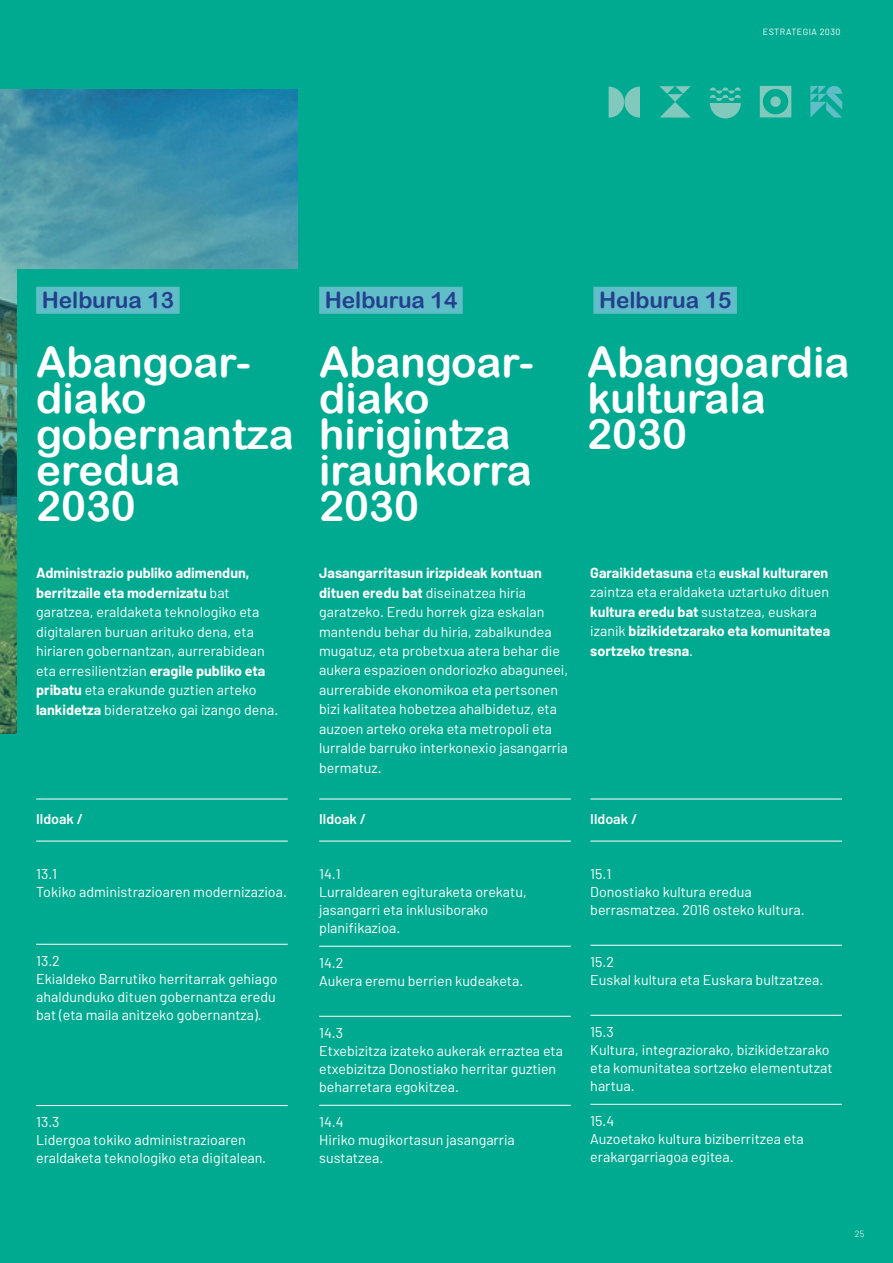
<style>
.page{position:relative;width:893px;height:1263px;background:#00aa91}
.page>*{position:absolute;margin:0;border:0;box-sizing:border-box;transform-origin:0 0}
.t1{font:42px/36px "Arial Rounded MT Bold";color:#fff}
.t2{font:22.5px "Arial Rounded MT Bold";color:#253f8e}
.t3{font:14.25px/18px "Barlow";color:#fff}
.t4{font:700 14.25px/19.5px "Barlow";color:#fff}
.t5{font:600 14.25px "Barlow";color:#fff}
.t6{font:9px "Barlow";letter-spacing:.05em;color:#fff}
.t7{font:300 9px "Barlow";color:#fff}
.s1{font-weight:700}
.s2{font-weight:400}
</style>
<div class="page">
<img style="left:0;top:89px;width:297px;height:645px">
<div style="left:17px;top:269px;width:302px;height:471px;background:#00aa91"></div>
<hr style="left:36px;top:841px;width:252px;height:1px;background:#fff">
<hr style="left:36px;top:799px;width:252px;height:1px;background:#fff">
<hr style="left:319px;top:841px;width:252px;height:1px;background:#fff">
<hr style="left:319px;top:799px;width:252px;height:1px;background:#fff">
<hr style="left:590px;top:841px;width:252px;height:1px;background:#fff">
<hr style="left:590px;top:799px;width:252px;height:1px;background:#fff">
<hr style="left:36px;top:944px;width:252px;height:1px;background:#fff">
<hr style="left:36px;top:1105px;width:252px;height:1px;background:#fff">
<hr style="left:319px;top:946px;width:252px;height:1px;background:#fff">
<hr style="left:319px;top:1016px;width:252px;height:1px;background:#fff">
<hr style="left:319px;top:1105px;width:252px;height:1px;background:#fff">
<hr style="left:590px;top:945px;width:252px;height:1px;background:#fff">
<hr style="left:590px;top:1015px;width:252px;height:1px;background:#fff">
<hr style="left:590px;top:1104px;width:252px;height:1px;background:#fff">
<div style="left:36px;top:287px;width:144px;height:27px;background:#5fbec7"></div>
<div style="left:319px;top:287px;width:144px;height:27px;background:#5fbec7"></div>
<div style="left:593px;top:287px;width:144px;height:27px;background:#5fbec7"></div>
<svg style="left:609px;top:87px;width:31px;height:31px"></svg>
<svg style="left:710px;top:87px;width:31px;height:31px"></svg>
<svg style="left:659px;top:86px;width:32px;height:32px"></svg>
<svg style="left:760px;top:86px;width:31px;height:31px"></svg>
<div style="left:770px;top:96px;width:11px;height:11px;background:#81c9bc;border-radius:50%"></div>
<svg style="left:810px;top:86px;width:32px;height:32px"></svg>
<p class="t6" style="left:763px;top:27px;width:79px">ESTRATEGIA 2030</p>
<h2 class="t2" style="left:42px;top:287px;width:134px">Helburua 13</h2>
<h2 class="t2" style="left:325px;top:287px;width:134px">Helburua 14</h2>
<h2 class="t2" style="left:599px;top:287px;width:134px">Helburua 15</h2>
<h1 class="t1" style="left:36px;top:343px;width:259px">Abangoar&shy;diako gobernantza eredua<br>2030</h1>
<h1 class="t1" style="left:319px;top:343px;width:216px">Abangoar&shy;diako hirigintza iraunkorra<br>2030</h1>
<h1 class="t1" style="left:587px;top:343px;width:264px">Abangoardia kulturala<br>2030</h1>
<p class="t3" style="left:36px;top:563px;width:244px;line-height:19.5px"><span class="s1">Administrazio publiko adimendun, berritzaile eta modernizatu</span> bat garatzea, eraldaketa teknologiko eta digitalaren buruan arituko dena, eta hiriaren gobernantzan, aurrerabidean eta erresilientzian <span class="s1">eragile publiko eta pribatu</span> eta erakunde guztien arteko <span class="s1">lankidetza</span> bideratzeko gai izango dena.</p>
<p class="t3" style="left:319px;top:563px;width:250px;line-height:19.5px"><span class="s1">Jasangarritasun irizpideak kontuan dituen eredu bat</span> diseinatzea hiria garatzeko. Eredu horrek giza eskalan mantendu behar du hiria, zabalkundea mugatuz, eta probetxua atera behar die aukera espazioen ondoriozko abaguneei, aurrerabide ekonomikoa eta pertsonen bizi kalitatea hobetzea ahalbidetuz, eta auzoen arteko oreka eta metropoli eta lurralde barruko interkonexio jasangarria bermatuz.</p>
<p class="t4" style="left:590px;top:562px;width:241px">Garaikidetasuna <span class="s2">eta</span> euskal kulturaren <span class="s2">zaintza eta eraldaketa uztartuko dituen </span>kultura eredu bat <span class="s2">sustatzea, euskara izanik</span> bizikidetzarako eta komunitatea sortzeko tresna<span class="s2">.</span></p>
<p class="t5" style="left:36px;top:810px;width:48px">Ildoak /</p>
<p class="t5" style="left:319px;top:810px;width:48px">Ildoak /</p>
<p class="t5" style="left:590px;top:810px;width:48px">Ildoak /</p>
<p class="t3" style="left:36px;top:864px;width:252px">13.1<br>Tokiko administrazioaren modernizazioa.</p>
<p class="t3" style="left:36px;top:951px;width:243px">13.2<br>Ekialdeko Barrutiko herritarrak gehiago ahaldunduko dituen gobernantza eredu bat (eta maila anitzeko gobernantza).</p>
<p class="t3" style="left:36px;top:1112px;width:232px">13.3<br>Lidergoa tokiko administrazioaren eraldaketa teknologiko eta digitalean.</p>
<p class="t3" style="left:319px;top:864px;width:209px">14.1<br>Lurraldearen egituraketa orekatu, jasangarri eta inklusiborako planifikazioa.</p>
<p class="t3" style="left:319px;top:953px;width:206px">14.2<br>Aukera eremu berrien kudeaketa.</p>
<p class="t3" style="left:319px;top:1023px;width:245px">14.3<br>Etxebizitza izateko aukerak erraztea eta etxebizitza Donostiako herritar guztien beharretara egokitzea.</p>
<p class="t3" style="left:319px;top:1112px;width:197px">14.4<br>Hiriko mugikortasun jasangarria sustatzea.</p>
<p class="t3" style="left:590px;top:864px;width:216px">15.1<br>Donostiako kultura eredua berrasmatzea. 2016 osteko kultura.</p>
<p class="t3" style="left:590px;top:952px;width:235px">15.2<br>Euskal kultura eta Euskara bultzatzea.</p>
<p class="t3" style="left:590px;top:1022px;width:244px">15.3<br>Kultura, integraziorako, bizikidetzarako eta komunitatea sortzeko elementutzat hartua.</p>
<p class="t3" style="left:590px;top:1111px;width:215px">15.4<br>Auzoetako kultura biziberritzea eta erakargarriagoa egitea.</p>
<p class="t7" style="left:855px;top:1228px;width:11px">25</p>
</div>
